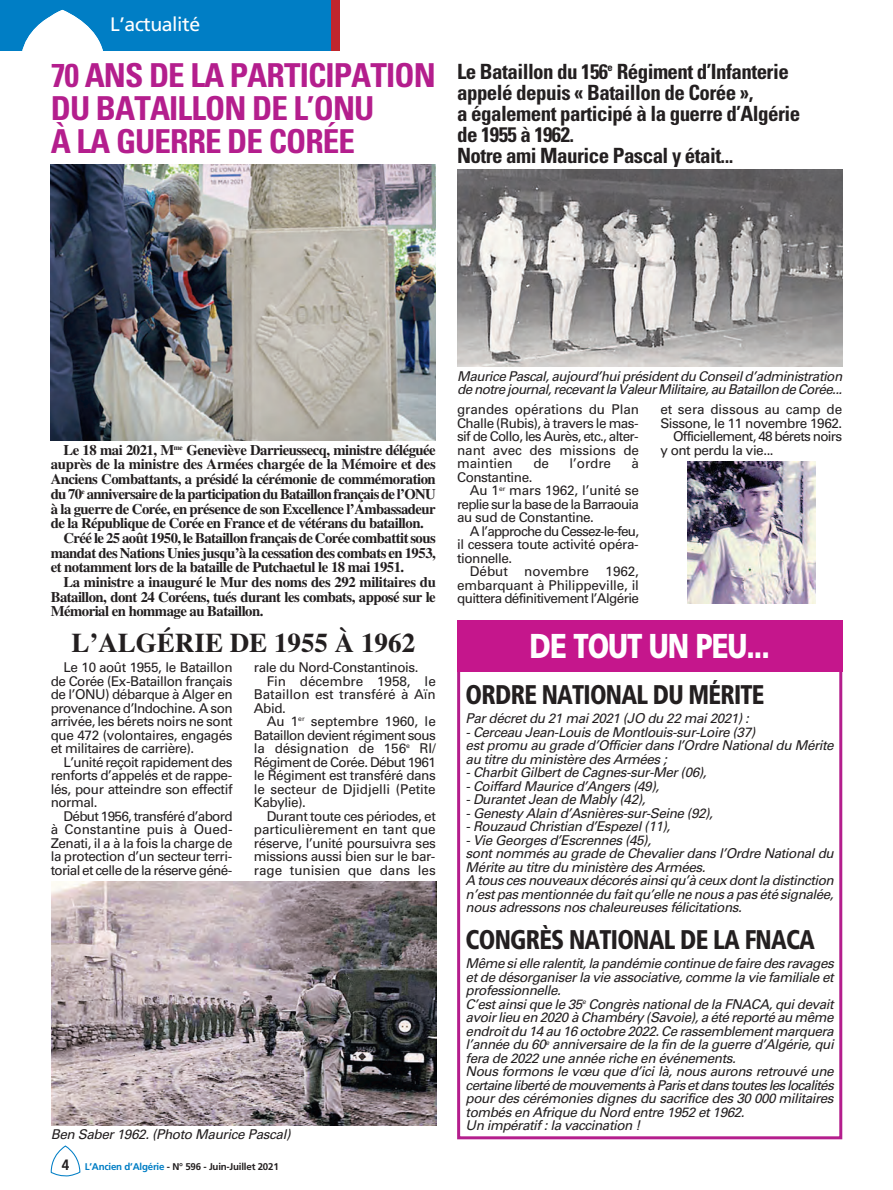
<style>
.page{position:relative;width:893px;height:1190px;background:#fff}
.page>*{position:absolute;margin:0;border:0;box-sizing:border-box;transform-origin:0 0}
.t1{font:900 34.5px "Frutiger LT Std";letter-spacing:-.035em;color:#fff;scale:.8 1}
.t2{font:700 condensed 33px/33px "Univers LT Std";letter-spacing:-.025em;color:#b41e8d}
.t3{font:900 condensed 27px "Frutiger LT Std";letter-spacing:-.03em;color:#231f20;scale:.9 1}
.t4{font:700 27px "Times LT Std";color:#231f20}
.t5{font:700 condensed 21px/21px "Univers LT Std";letter-spacing:-.025em;color:#231f20}
.t6{font:19.5px "Frutiger LT Std";letter-spacing:-.02em;color:#fff}
.t7{font:700 14.7px "Times LT Std";letter-spacing:-.035em;color:#231f20}
.t8{font:700 14.7px "Times LT Std";letter-spacing:-.015em;color:#231f20}
.t9{font:italic 13.5px/13.5px "Univers LT Std";letter-spacing:-.035em;color:#231f20}
.t10{font:13.5px/13.5px "Univers LT Std";letter-spacing:-.035em;color:#231f20;text-align:justify}
.t11{font:13.5px "Univers LT Std";letter-spacing:-.005em;color:#231f20}
.t12{font:13.5px "Univers LT Std";letter-spacing:-.055em;color:#231f20}
.t13{font:13.5px "Univers LT Std";letter-spacing:-.015em;color:#231f20}
.t14{font:13.5px "Univers LT Std";letter-spacing:-.01em;color:#231f20}
.t15{font:700 9.75px "Frutiger LT Std";letter-spacing:-.02em;color:#231f20}
.s1{font-size:15px}
.s2{color:#007ec5}
</style>
<div class="page">
<div style="left:457px;top:620px;width:385px;height:519px;border:3px solid #b41e8d"></div>
<svg style="left:51px;top:1145px;width:29px;height:31px"></svg>
<div style="left:0;top:0;width:340px;height:51px;background:#007ec5"></div>
<div style="left:331px;top:0;width:9px;height:51px;background:#c0262d"></div>
<svg style="left:22px;top:10px;width:81px;height:41px"></svg>
<div style="left:457px;top:620px;width:385px;height:51px;background:#c5168c"></div>
<img style="left:51px;top:164px;width:384px;height:276px">
<img style="left:457px;top:170px;width:385px;height:196px">
<img style="left:51px;top:882px;width:385px;height:243px">
<img style="left:687px;top:462px;width:128px;height:141px">
<h3 class="t6" style="left:110px;top:13px;width:91px">L’actualité</h3>
<h2 class="t2" style="left:51px;top:62px;width:386px">70 ANS DE LA PARTICIPATION<br>DU BATAILLON DE L’ONU<br>À LA GUERRE DE CORÉE</h2>
<h3 class="t5" style="left:457px;top:62px;width:344px">Le Bataillon du 156<sup>e</sup> Régiment d’Infanterie appelé depuis « Bataillon de Corée »,<br>a également participé à la guerre d’Algérie de 1955 à 1962.<br>Notre ami Maurice Pascal y était...</h3>
<p class="t7" style="left:63px;top:445px;width:374px">Le 18 mai 2021, M<sup>me</sup> Geneviève Darrieussecq, ministre déléguée</p>
<p class="t8" style="left:51px;top:459px;width:386px">auprès de la ministre des Armées chargée de la Mémoire et des</p>
<p class="t7" style="left:51px;top:474px;width:386px">Anciens Combattants, a présidé la cérémonie de commémoration</p>
<p class="t7" style="left:51px;top:489px;width:386px">du 70<sup>e</sup> anniversaire de la participation du Bataillon français de l’ONU</p>
<p class="t7" style="left:51px;top:503px;width:386px">à la guerre de Corée, en présence de son Excellence l’Ambassadeur</p>
<p class="t7" style="left:51px;top:518px;width:374px">de la République de Corée en France et de vétérans du bataillon.</p>
<p class="t7" style="left:63px;top:533px;width:374px">Créé le 25 août 1950, le Bataillon français de Corée combattit sous</p>
<p class="t7" style="left:51px;top:548px;width:386px">mandat des Nations Unies jusqu’à la cessation des combats en 1953,</p>
<p class="t7" style="left:51px;top:562px;width:355px">et notamment lors de la bataille de Putchaetul le 18 mai 1951.</p>
<p class="t7" style="left:63px;top:577px;width:374px">La ministre a inauguré le Mur des noms des 292 militaires du</p>
<p class="t7" style="left:51px;top:592px;width:386px">Bataillon, dont 24 Coréens, tués durant les combats, apposé sur le</p>
<p class="t7" style="left:51px;top:606px;width:214px">Mémorial en hommage au Bataillon.</p>
<h3 class="t4" style="left:71px;top:634px;width:345px">L’ALGÉRIE DE 1955 À 1962</h3>
<p class="t10" style="left:254px;top:662px;width:166px">rale du Nord-Constantinois.</p>
<p class="t11" style="left:266px;top:676px;width:171px">Fin décembre 1958, le</p>
<p class="t11" style="left:254px;top:690px;width:183px">Bataillon est transféré à Aïn</p>
<p class="t10" style="left:254px;top:702px;width:33px">Abid.</p>
<p class="t11" style="left:266px;top:717px;width:171px">Au 1<sup>er</sup> septembre 1960, le</p>
<p class="t10" style="left:254px;top:729px;width:183px">Bataillon devient régiment sous</p>
<p class="t11" style="left:254px;top:744px;width:183px">la désignation de 156<sup>e</sup> RI/</p>
<p class="t10" style="left:254px;top:756px;width:183px">Régiment de Corée. Début 1961</p>
<p class="t10" style="left:254px;top:770px;width:183px">le Régiment est transféré dans</p>
<p class="t11" style="left:254px;top:784px;width:183px">le secteur de Djidjelli (Petite</p>
<p class="t10" style="left:254px;top:797px;width:53px">Kabylie).</p>
<p class="t10" style="left:266px;top:810px;width:171px">Durant toute ces périodes, et</p>
<p class="t11" style="left:254px;top:825px;width:183px">particulièrement en tant que</p>
<p class="t10" style="left:254px;top:837px;width:183px">réserve, l’unité poursuivra ses</p>
<p class="t10" style="left:254px;top:851px;width:183px">missions aussi bien sur le bar-</p>
<p class="t11" style="left:254px;top:865px;width:183px">rage tunisien que dans les</p>
<p class="t10" style="left:51px;top:662px;width:183px;text-indent:13px">Le 10 août 1955, le Bataillon de Corée (Ex-Bataillon français de l’ONU) débarque à Alger en provenance d’Indochine. A son arrivée, les bérets noirs ne sont que 472 (volontaires, engagés et militaires de carrière).</p>
<p class="t10" style="left:51px;top:756px;width:183px;text-indent:13px">L’unité reçoit rapidement des renforts d’appelés et de rappe&shy;lés, pour atteindre son effectif normal.</p>
<p class="t10" style="left:51px;top:810px;width:183px;text-indent:13px">Début 1956, transféré d’abord à Constantine puis à Oued-Zenati, il a à la fois la charge de la protection d’un secteur terri&shy;torial et celle de la réserve géné-</p>
<p class="t9" style="left:51px;top:1129px;width:241px">Ben Saber 1962. (Photo Maurice Pascal)</p>
<p class="t15" style="left:62px;top:1162px;width:218px"><span class="s1">4</span> <span class="s2">L’Ancien d’Algérie</span> - N° 596 - Juin-Juillet 2021</p>
<p class="t9" style="left:457px;top:370px;width:386px">Maurice Pascal, aujourd’hui président du Conseil d’administration de notre journal, recevant la Valeur Militaire, au Bataillon de Corée...</p>
<p class="t10" style="left:457px;top:404px;width:183px">grandes opérations du Plan Challe (Rubis), à travers le mas&shy;sif de Collo, les Aurès, etc., alter&shy;nant avec des missions de maintien</p>
<p class="t10" style="left:533px;top:458px;width:17px">de</p>
<p class="t10" style="left:569px;top:458px;width:43px">l’ordre</p>
<p class="t10" style="left:631px;top:458px;width:9px">à</p>
<p class="t10" style="left:457px;top:472px;width:77px">Constantine.</p>
<p class="t14" style="left:469px;top:486px;width:171px">Au 1<sup>er</sup> mars 1962, l’unité se</p>
<p class="t12" style="left:457px;top:499px;width:183px">replie sur la base de la Barraouia</p>
<p class="t10" style="left:457px;top:512px;width:138px">au sud de Constantine.</p>
<p class="t12" style="left:469px;top:526px;width:171px">A l’approche du Cessez-le-feu,</p>
<p class="t10" style="left:457px;top:539px;width:183px">il cessera toute activité opéra-</p>
<p class="t10" style="left:457px;top:553px;width:57px">tionnelle.</p>
<p class="t11" style="left:469px;top:567px;width:171px">Début novembre 1962,</p>
<p class="t13" style="left:457px;top:580px;width:183px">embarquant à Philippeville, il</p>
<p class="t10" style="left:457px;top:593px;width:183px">quittera définitivement l’Algérie</p>
<p class="t11" style="left:660px;top:405px;width:183px">et sera dissous au camp de</p>
<p class="t10" style="left:660px;top:418px;width:183px">Sissone, le 11 novembre 1962.</p>
<p class="t10" style="left:673px;top:431px;width:171px">Officiellement, 48 bérets noirs</p>
<p class="t10" style="left:660px;top:445px;width:115px">y ont perdu la vie...</p>
<h1 class="t1" style="left:529px;top:626px;width:301px">DE TOUT UN PEU...</h1>
<h3 class="t3" style="left:465px;top:679px;width:333px">ORDRE NATIONAL DU MÉRITE</h3>
<p class="t9" style="left:465px;top:713px;width:285px">Par décret du 21 mai 2021 (JO du 22 mai 2021) :</p>
<p class="t9" style="left:465px;top:727px;width:369px">- Cerceau Jean-Louis de Montlouis-sur-Loire (37)<br>est promu au grade d’Officier dans l’Ordre National du Mérite au titre du ministère des Armées ;</p>
<p class="t9" style="left:465px;top:767px;width:242px">- Charbit Gilbert de Cagnes-sur-Mer (06),</p>
<p class="t9" style="left:465px;top:781px;width:195px">- Coiffard Maurice d’Angers (49),</p>
<p class="t9" style="left:465px;top:794px;width:181px">- Durantet Jean de Mably (42),</p>
<p class="t9" style="left:465px;top:808px;width:249px">- Genesty Alain d’Asnières-sur-Seine (92),</p>
<p class="t9" style="left:465px;top:821px;width:206px">- Rouzaud Christian d’Espezel (11),</p>
<p class="t9" style="left:465px;top:835px;width:369px">- Vie Georges d’Escrennes (45),<br>sont nommés au grade de Chevalier dans l’Ordre National du Mérite au titre du ministère des Armées.<br>A tous ces nouveaux décorés ainsi qu’à ceux dont la distinction n’est pas mentionnée du fait qu’elle ne nous a pas été signalée, nous adressons nos chaleureuses félicitations.</p>
<h3 class="t3" style="left:465px;top:924px;width:389px">CONGRÈS NATIONAL DE LA FNACA</h3>
<p class="t9" style="left:465px;top:958px;width:369px">Même si elle ralentit, la pandémie continue de faire des ravages et de désorganiser la vie associative, comme la vie familiale et professionnelle.<br>C’est ainsi que le 35<sup>e</sup> Congrès national de la FNACA, qui devait avoir lieu en 2020 à Chambéry (Savoie), a été reporté au même endroit du 14 au 16 octobre 2022. Ce rassemblement marquera l’année du 60<sup>e</sup> anniversaire de la fin de la guerre d’Algérie, qui fera de 2022 une année riche en événements.<br>Nous formons le vœu que d’ici là, nous aurons retrouvé une certaine liberté de mouvements à Paris et dans toutes les localités pour des cérémonies dignes du sacrifice des 30 000 militaires tombés en Afrique du Nord entre 1952 et 1962.<br>Un impératif : la vaccination !</p>
</div>
